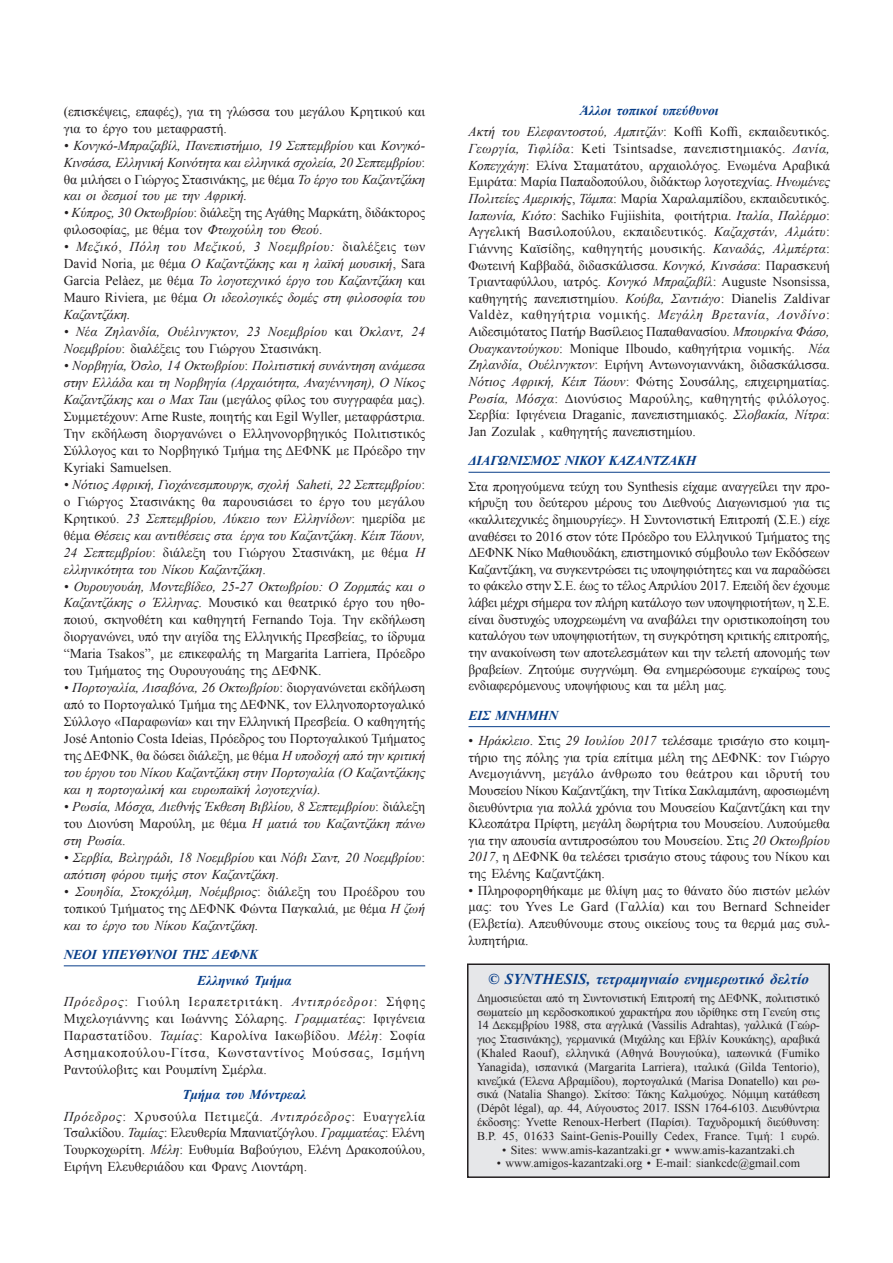
<style>
.page{position:relative;width:893px;height:1263px;background:#fff}
.page>*{position:absolute;margin:0;border:0;box-sizing:border-box;transform-origin:0 0}
.t1{font:italic 700 15px "Times New Roman";color:#083e89}
.t2{font:13.5px/16.6px "Times New Roman";color:#231f20;text-align:justify}
.t3{font:italic 13.5px/17px "Times New Roman";color:#231f20;text-align:justify}
.t4{font:italic 700 13.5px/25.5px "Times New Roman";letter-spacing:-.02em;color:#083e89}
.t5{font:13.5px/21.1px "Times New Roman";letter-spacing:.05em;color:#231f20;text-align:center}
.t6{font:12px/13.8px "Times New Roman";color:#231f20;text-align:justify}
.s1{font-style:normal}
.s2{font-style:italic}
.s3{font-weight:700;font-style:italic;color:#083e89}
.s4{font-weight:700;color:#083e89}
</style>
<div class="page">
<div style="left:468px;top:964px;width:361px;height:213px;background:#e6e7e9"></div>
<div style="left:467px;top:963px;width:363px;height:215px;border:2px solid #231f20"></div>
<hr style="left:64px;top:965px;width:361px;height:1px;background:#083e89">
<hr style="left:468px;top:472px;width:362px;height:1px;background:#083e89">
<hr style="left:468px;top:726px;width:362px;height:1px;background:#083e89">
<p class="t2" style="left:64px;top:102px;width:363px">(επισκέψεις, επαφές), για τη γλώσσα του μεγάλου Κρητικού και για το έργο του μεταφραστή.</p>
<p class="t3" style="left:64px;top:136px;width:363px">• Κονγκό-Μπραζαβίλ, Πανεπιστήμιο, 19 Σεπτεμβρίου <span class="s1">και</span> Κονγκό-Κινσάσα, Ελληνική Κοινότητα και ελληνικά σχολεία, 20 Σεπτεμβρίου<span class="s1">: θα μιλήσει ο Γιώργος Στασινάκης, με θέμα</span> Το έργο του Καζαντζάκη και οι δεσμοί του με την Αφρική.</p>
<p class="t2" style="left:64px;top:204px;width:363px"><span class="s2">• Κύπρος, 30 Οκτωβρίου</span>: διάλεξη της Αγάθης Μαρκάτη, διδάκτορος φιλοσοφίας, με θέμα τον <span class="s2">Φτωχούλη του Θεού</span>.</p>
<p class="t3" style="left:64px;top:238px;width:363px">• Μεξικό<span class="s1">,</span> Πόλη του Μεξικού, 3 Νοεμβρίου: <span class="s1">διαλέξεις των David Noria, με θέμα</span> Ο Καζαντζάκης και η λαϊκή μουσική<span class="s1">, Sara Garcia Pelàez, με θέμα</span> Το λογοτεχνικό έργο του Καζαντζάκη <span class="s1">και Mauro Riviera, με θέμα</span> Οι ιδεολογικές δομές στη φιλοσοφία του Καζαντζάκη.</p>
<p class="t3" style="left:64px;top:323px;width:363px">• Νέα Ζηλανδία, Ουέλινγκτον, 23 Νοεμβρίου <span class="s1">και</span> Όκλαντ, 24<br>Νοεμβρίου<span class="s1">: διαλέξεις του Γιώργου Στασινάκη.</span></p>
<p class="t2" style="left:64px;top:357px;width:363px"><span class="s2">• Νορβηγία, Όσλο, 14 Οκτωβρίου</span>: <span class="s2">Πολιτιστική συνάντηση ανάμεσα στην Ελλάδα και τη Νορβηγία (Αρχαιότητα, Αναγέννηση), Ο Νίκος Καζαντζάκης και ο Max Tau</span> (μεγάλος φίλος του συγγραφέα μας).<br>Συμμετέχουν: Arne Ruste, ποιητής και Egil Wyller, μεταφράστρια.<br>Την εκδήλωση διοργανώνει ο Ελληνονορβηγικός Πολιτιστικός Σύλλογος και το Νορβηγικό Τμήμα της ΔΕΦΝΚ με Πρόεδρο την Kyriaki Samuelsen.</p>
<p class="t3" style="left:64px;top:475px;width:363px">• Νότιος Αφρική, Γιοχάνεσμπουργκ, σχολή Saheti, 22 Σεπτεμβρίου<span class="s1">: ο Γιώργος Στασινάκης θα παρουσιάσει το έργο του μεγάλου Κρητικού.</span> 23 Σεπτεμβρίου, Λύκειο των Ελληνίδων<span class="s1">: ημερίδα με θέμα</span> Θέσεις και αντιθέσεις στα έργα του Καζαντζάκη<span class="s1">.</span> Κέιπ Τάουν, 24 Σεπτεμβρίου<span class="s1">: διάλεξη του Γιώργου Στασινάκη, με θέμα</span> Η ελληνικότητα του Νίκου Καζαντζάκη<span class="s1">.</span></p>
<p class="t2" style="left:64px;top:577px;width:363px"><span class="s2">• Ουρουγουάη, Μοντεβίδεο, 25-27 Οκτωβρίου: Ο Ζορμπάς και ο Καζαντζάκης ο Έλληνας</span>. Μουσικό και θεατρικό έργο του ηθο&shy;ποιού, σκηνοθέτη και καθηγητή Fernando Toja. Την εκδήλωση διοργανώνει, υπό την αιγίδα της Ελληνικής Πρεσβείας, το ίδρυμα “Maria Tsakos”, με επικεφαλής τη Margarita Larriera, Πρόεδρο του Τμήματος της Ουρουγουάης της ΔΕΦΝΚ.</p>
<p class="t2" style="left:64px;top:679px;width:363px"><span class="s2">• Πορτογαλία, Λισαβόνα, 26 Οκτωβρίου</span>: διοργανώνεται εκδήλωση από το Πορτογαλικό Τμήμα της ΔΕΦΝΚ, τον Ελληνοπορτογαλικό Σύλλογο «Παραφωνία» και την Ελληνική Πρεσβεία. Ο καθηγητής José Antonio Costa Ideias, Πρόεδρος του Πορτογαλικού Τμήματος της ΔΕΦΝΚ, θα δώσει διάλεξη, με θέμα <span class="s2">Η υποδοχή από την κριτική του έργου του Νίκου Καζαντζάκη στην Πορτογαλία (Ο Καζαντζάκης και η πορτογαλική και ευρωπαϊκή λογοτεχνία).</span></p>
<p class="t3" style="left:64px;top:798px;width:363px">• Ρωσία, Μόσχα, Διεθνής Έκθεση Βιβλίου, 8 Σεπτεμβρίου<span class="s1">: διάλεξη του Διονύση Μαρούλη, με θέμα</span> Η ματιά του Καζαντζάκη πάνω στη Ρωσία<span class="s1">.</span></p>
<p class="t3" style="left:64px;top:848px;width:363px">• Σερβία, Βελιγράδι, 18 Νοεμβρίου <span class="s1">και</span> Νόβι Σαντ, 20 Νοεμβρίου<span class="s1">: </span>απότιση φόρου τιμής στον Καζαντζάκη<span class="s1">.</span></p>
<p class="t2" style="left:64px;top:882px;width:363px"><span class="s2">• Σουηδία, Στοκχόλμη, Νοέμβριος</span>: διάλεξη του Προέδρου του τοπικού Τμήματος της ΔΕΦΝΚ Φώντα Παγκαλιά, με θέμα <span class="s2">Η ζωή και το έργο του Νίκου Καζαντζάκη.</span></p>
<p class="t4" style="left:197px;top:942px;width:96px;text-indent:-133px">ΝΕΟΙ ΥΠΕΥΘΥΝΟΙ ΤΗΣ ΔΕΦΝΚ<br>Ελληνικό Τμήμα</p>
<p class="t2" style="left:64px;top:993px;width:363px"><span class="s2">Πρόεδρος</span>: Γιούλη Ιεραπετριτάκη. <span class="s2">Αντιπρόεδροι</span>: Σήφης Μιχελογιάννης και Ιωάννης Σόλαρης. <span class="s2">Γραμματέας</span>: Ιφιγένεια Παραστατίδου. <span class="s2">Ταμίας</span>: Καρολίνα Ιακωβίδου. <span class="s2">Μέλη</span>: Σοφία Ασημακοπούλου-Γίτσα, Κωνσταντίνος Μούσσας, Ισμήνη Ραντούλοβιτς και Ρουμπίνη Σμέρλα.</p>
<p class="t5" style="left:64px;top:1084px;width:363px"><span class="s3">Τμήμα του Μόντρεαλ<br></span><span class="s2">Πρόεδρος</span>: Χρυσούλα Πετιμεζά. <span class="s2">Αντιπρόεδρος</span>: Ευαγγελία</p>
<p class="t2" style="left:64px;top:1124px;width:363px">Τσαλκίδου. <span class="s2">Ταμίας</span>: Ελευθερία Μπανιατζόγλου. <span class="s2">Γραμματέας</span>: Ελένη Τουρκοχωρίτη. <span class="s2">Μέλη</span>: Ευθυμία Βαβούγιου, Ελένη Δρακοπούλου, Ειρήνη Ελευθεριάδου και Φρανς Λιοντάρη.</p>
<p class="t3" style="left:468px;top:100px;width:363px;line-height:20.9px;text-align:center"><span class="s4">Άλλοι τοπικοί υπεύθυνοι<br></span>Ακτή του Ελεφαντοστού, Αμπιτζάν<span class="s1">: Koffi Koffi, εκπαιδευτικός.</span></p>
<p class="t2" style="left:468px;top:140px;width:363px"><span class="s2">Γεωργία, Τιφλίδα</span>: Keti Tsintsadse, πανεπιστημιακός. <span class="s2">Δανία, Κοπεγχάγη</span>: Ελίνα Σταματάτου, αρχαιολόγος. Ενωμένα Αραβικά Εμιράτα: Μαρία Παπαδοπούλου, διδάκτωρ λογοτεχνίας. <span class="s2">Ηνωμένες Πολιτείες Αμερικής</span>, <span class="s2">Τάμπα</span>: Μαρία Χαραλαμπίδου, εκπαιδευτικός.<br><span class="s2">Ιαπωνία, Κιότο</span>: Sachiko Fujiishita, φοιτήτρια. <span class="s2">Ιταλία</span>, <span class="s2">Παλέρμο</span>:<br>Αγγελική Βασιλοπούλου, εκπαιδευτικός. <span class="s2">Καζαχστάν, Αλμάτυ</span>:<br>Γιάννης Καϊσίδης, καθηγητής μουσικής. <span class="s2">Καναδάς, Αλμπέρτα</span>:<br>Φωτεινή Καββαδά, διδασκάλισσα. <span class="s2">Κονγκό, Κινσάσα</span>: Παρασκευή Τριανταφύλλου, ιατρός. <span class="s2">Κονγκό Μπραζαβίλ</span>: Auguste Nsonsissa, καθηγητής πανεπιστημίου. <span class="s2">Κούβα, Σαντιάγο</span>: Dianelis Zaldivar Valdèz, καθηγήτρια νομικής. <span class="s2">Μεγάλη Βρετανία</span>, <span class="s2">Λονδίνο</span>:<br>Αιδεσιμότατος Πατήρ Βασίλειος Παπαθανασίου. <span class="s2">Μπουρκίνα Φάσο, Ουαγκαντούγκου</span>: Monique Ilboudo, καθηγήτρια νομικής. <span class="s2">Νέα Ζηλανδία</span>, <span class="s2">Ουέλινγκτον</span>: Ειρήνη Αντωνογιαννάκη, διδασκάλισσα.<br><span class="s2">Νότιος Αφρική, Κέιπ Τάουν</span>: Φώτης Σουσάλης, επιχειρηματίας.<br><span class="s2">Ρωσία, Μόσχα</span>: Διονύσιος Μαρούλης, καθηγητής φιλόλογος.<br>Σερβία: Ιφιγένεια Draganic, πανεπιστημιακός. <span class="s2">Σλοβακία, Νίτρα</span>:<br>Jan Zozulak , καθηγητής πανεπιστημίου.</p>
<p class="t4" style="left:468px;top:448px;width:229px">ΔΙΑΓΩΝΙΣΜΟΣ ΝΙΚΟΥ ΚΑΖΑΝΤΖΑΚΗ</p>
<p class="t2" style="left:468px;top:477px;width:363px">Στα προηγούμενα τεύχη του Synthesis είχαμε αναγγείλει την προ&shy;κήρυξη του δεύτερου μέρους του Διεθνούς Διαγωνισμού για τις «καλλιτεχνικές δημιουργίες». Η Συντονιστική Επιτροπή (Σ.Ε.) είχε αναθέσει το 2016 στον τότε Πρόεδρο του Ελληνικού Τμήματος της ΔΕΦΝΚ Νίκο Μαθιουδάκη, επιστημονικό σύμβουλο των Εκδόσεων Καζαντζάκη, να συγκεντρώσει τις υποψηφιότητες και να παραδώσει το φάκελο στην Σ.Ε. έως το τέλος Απριλίου 2017. Επειδή δεν έχουμε λάβει μέχρι σήμερα τον πλήρη κατάλογο των υποψηφιοτήτων, η Σ.Ε. είναι δυστυχώς υποχρεωμένη να αναβάλει την οριστικοποίηση του καταλόγου των υποψηφιοτήτων, τη συγκρότηση κριτικής επιτροπής, την ανακοίνωση των αποτελεσμάτων και την τελετή απονομής των βραβείων. Ζητούμε συγγνώμη. Θα ενημερώσουμε εγκαίρως τους ενδιαφερόμενους υποψήφιους και τα μέλη μας.</p>
<p class="t4" style="left:468px;top:702px;width:91px">ΕΙΣ ΜΝΗΜΗΝ</p>
<p class="t2" style="left:468px;top:732px;width:363px">• <span class="s2">Ηράκλειο</span>. Στις <span class="s2">29 Ιουλίου 2017</span> τελέσαμε τρισάγιο στο κοιμη&shy;τήριο της πόλης για τρία επίτιμα μέλη της ΔΕΦΝΚ: τον Γιώργο Ανεμογιάννη, μεγάλο άνθρωπο του θεάτρου και ιδρυτή του Μουσείου Νίκου Καζαντζάκη, την Τιτίκα Σακλαμπάνη, αφοσιωμένη διευθύντρια για πολλά χρόνια του Μουσείου Καζαντζάκη και την Κλεοπάτρα Πρίφτη, μεγάλη δωρήτρια του Μουσείου. Λυπούμεθα για την απουσία αντιπροσώπου του Μουσείου. Στις <span class="s2">20 Οκτωβρίου 2017</span>, η ΔΕΦΝΚ θα τελέσει τρισάγιο στους τάφους του Νίκου και της Ελένης Καζαντζάκη.</p>
<p class="t2" style="left:468px;top:882px;width:363px">• Πληροφορηθήκαμε με θλίψη μας το θάνατο δύο πιστών μελών μας: του Yves Le Gard (Γαλλία) και του Bernard Schneider (Ελβετία). Απευθύνουμε στους οικείους τους τα θερμά μας συλ&shy;λυπητήρια.</p>
<p class="t1" style="left:488px;top:968px;width:322px">© SYNTHESIS, τετραμηνιαίο ενημερωτικό δελτίο</p>
<p class="t6" style="left:477px;top:990px;width:344px">Δημοσιεύεται από τη Συντονιστική Επιτροπή της ΔΕΦΝΚ, πολιτιστικό σωματείο μη κερδοσκοπικού χαρακτήρα που ιδρίθηκε στη Γενεύη στις 14 Δεκεμβρίου 1988, στα αγγλικά (Vassilis Adrahtas), γαλλικά (Γεώρ&shy;γιoς Στασινάκης), γερμανικά (Μιχάλης και Εβλίν Κουκάκης), αραβικά (Khaled Raouf), ελληνικά (Αθηνά Βουγιούκα), ιαπωνικά (Fumiko Yanagida), ισπανικά (Margarita Larriera), ιταλικά (Gilda Tentorio), κινεζικά (Έλενα Αβραμίδου), πορτογαλικά (Marisa Donatello) και ρω&shy;σικά (Natalia Shango). Σκίτσο: Τάκης Καλμούχος. Νόμιμη κατάθεση (Dépôt légal), αρ. 44, Αύγουστος 2017. ΙSSN 1764-6103. Διευθύντρια έκδοσης: Yvette Renoux-Herbert (Παρίσι). Ταχυδρομική διεύθυνση:<br>B.P. 45, 01633 Saint-Genis-Pouilly Cedex, France. Τιμή: 1 ευρώ.</p>
<p class="t6" style="left:502px;top:1142px;width:294px">• Sites: www.amis-kazantzaki.gr • www.amis-kazantzaki.ch</p>
<p class="t6" style="left:497px;top:1156px;width:305px">• www.amigos-kazantzaki.org • Ε-mail: siankcdc@gmail.com</p>
</div>
